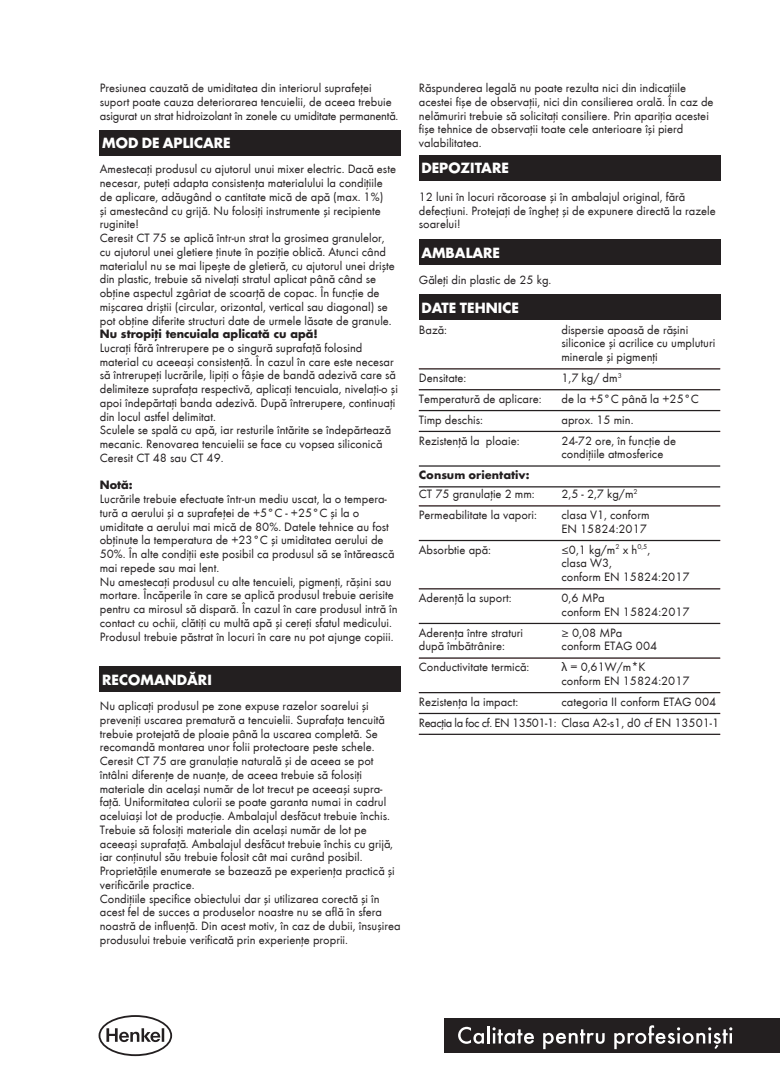
<style>
.page{position:relative;width:780px;height:1088px;background:#fff}
.page>*{position:absolute;margin:0;border:0;box-sizing:border-box;transform-origin:0 0}
.t1{font:13.75px "Futura Std RO Bold";color:#fff}
.t2{font:12.5px/13.8px "Futura TEE";color:#231f20}
.t3{font:700 12.5px "Futura TEE";color:#231f20}
.t4{font:11.25px "Futura Std RO Bold";color:#231f20}
.s1{font-family:"Myriad Pro"}
</style>
<div class="page">
<div style="left:100px;top:130px;width:301px;height:25px;background:#231f20"></div>
<div style="left:100px;top:667px;width:301px;height:25px;background:#231f20"></div>
<div style="left:419px;top:155px;width:301px;height:25px;background:#231f20"></div>
<div style="left:419px;top:240px;width:301px;height:25px;background:#231f20"></div>
<div style="left:419px;top:295px;width:301px;height:25px;background:#231f20"></div>
<hr style="left:419px;top:368px;width:301px;height:1px;background:#231f20">
<hr style="left:419px;top:389px;width:301px;height:1px;background:#231f20">
<hr style="left:419px;top:410px;width:301px;height:1px;background:#231f20">
<hr style="left:419px;top:431px;width:301px;height:1px;background:#231f20">
<hr style="left:419px;top:465px;width:301px;height:2px;background:#231f20">
<hr style="left:419px;top:486px;width:301px;height:1px;background:#231f20">
<hr style="left:419px;top:505px;width:301px;height:1px;background:#231f20">
<hr style="left:419px;top:540px;width:301px;height:1px;background:#231f20">
<hr style="left:419px;top:588px;width:301px;height:1px;background:#231f20">
<hr style="left:419px;top:623px;width:301px;height:1px;background:#231f20">
<hr style="left:419px;top:657px;width:301px;height:2px;background:#231f20">
<hr style="left:419px;top:692px;width:301px;height:1px;background:#231f20">
<hr style="left:419px;top:713px;width:301px;height:1px;background:#231f20">
<hr style="left:419px;top:734px;width:301px;height:1px;background:#231f20">
<div style="left:444px;top:1018px;width:335px;height:35px;background:#231f20"></div>
<svg style="left:458px;top:1026px;width:76px;height:18px"></svg>
<svg style="left:543px;top:1029px;width:61px;height:20px"></svg>
<svg style="left:614px;top:1025px;width:118px;height:24px"></svg>
<svg style="left:99px;top:1015px;width:73px;height:41px"></svg>
<p class="t2" style="left:100px;top:81px;width:300px">Presiunea cauzată de umiditatea din interiorul suprafeței suport poate cauza deteriorarea tencuielii, de aceea trebuie asigurat un strat hidroizolant în zonele cu umiditate permanentă.</p>
<p class="t2" style="left:419px;top:81px;width:296px">Răspunderea legală nu poate rezulta nici din indicațiile acestei fișe de observații, nici din consilierea orală. În caz de nelămuriri trebuie să solicitați consiliere. Prin apariția acestei fișe tehnice de observații toate cele anterioare își pierd</p>
<p class="t1" style="left:102px;top:133px;width:130px">MOD DE APLICARE</p>
<p class="t2" style="left:419px;top:136px;width:64px">valabilitatea.</p>
<p class="t2" style="left:100px;top:162px;width:298px">Amestecați produsul cu ajutorul unui mixer electric. Dacă este necesar, puteți adapta consistența materialului la condițiile de aplicare, adăugând o cantitate mică de apă (max. 1%)<br>și amestecând cu grijă. Nu folosiți instrumente și recipiente ruginite!<br>Ceresit CT 75 se aplică într-un strat la grosimea granulelor, cu ajutorul unei gletiere ținute în poziție oblică. Atunci când materialul nu se mai lipește de gletieră, cu ajutorul unei driște din plastic, trebuie să nivelați stratul aplicat până când se obține aspectul zgâriat de scoarță de copac. În funcție de mișcarea driștii (circular, orizontal, vertical sau diagonal) se pot obține diferite structuri date de urmele lăsate de granule.</p>
<p class="t4" style="left:100px;top:326px;width:219px">Nu stropiți tencuiala aplicată cu apă!</p>
<p class="t2" style="left:100px;top:341px;width:299px">Lucrați fără întrerupere pe o singură suprafață folosind material cu aceeași consistență. În cazul în care este necesar să întrerupeți lucrările, lipiți o fâșie de bandă adezivă care să delimiteze suprafața respectivă, aplicați tencuiala, nivelați-o și apoi îndepărtați banda adezivă. După întrerupere, continuați din locul astfel delimitat.<br>Sculele se spală cu apă, iar resturile întărite se îndepărtează mecanic. Renovarea tencuielii se face cu vopsea siliconică Ceresit CT 48 sau CT 49.</p>
<p class="t4" style="left:100px;top:477px;width:34px">Notă:</p>
<p class="t2" style="left:100px;top:492px;width:299px">Lucrările trebuie efectuate într-un mediu uscat, la o tempera&shy;tură a aerului și a suprafeței de +5°C - +25°C și la o umiditate a aerului mai mică de 80%. Datele tehnice au fost obținute la temperatura de +23°C și umiditatea aerului de 50%. În alte condiții este posibil ca produsul să se întărească mai repede sau mai lent.<br>Nu amestecați produsul cu alte tencuieli, pigmenți, rășini sau mortare. Încăperile în care se aplică produsul trebuie aerisite pentru ca mirosul să dispară. În cazul în care produsul intră în contact cu ochii, clătiți cu multă apă și cereți sfatul medicului.<br>Produsul trebuie păstrat în locuri în care nu pot ajunge copiii.</p>
<p class="t1" style="left:102px;top:670px;width:111px">RECOMANDĂRI</p>
<p class="t2" style="left:100px;top:699px;width:302px">Nu aplicați produsul pe zone expuse razelor soarelui și preveniți uscarea prematură a tencuielii. Suprafața tencuită trebuie protejată de ploaie până la uscarea completă. Se recomandă montarea unor folii protectoare peste schele.<br>Ceresit CT 75 are granulație naturală și de aceea se pot întâlni diferențe de nuanțe, de aceea trebuie să folosiți materiale din același număr de lot trecut pe aceeași supra&shy;față. Uniformitatea culorii se poate garanta numai in cadrul aceluiași lot de producție. Ambalajul desfăcut trebuie închis.<br>Trebuie să folosiți materiale din același număr de lot pe aceeași suprafață. Ambalajul desfăcut trebuie închis cu grijă, iar conținutul său trebuie folosit cât mai curând posibil.<br>Proprietățile enumerate se bazează pe experiența practică și verificările practice.<br>Condițiile specifice obiectului dar și utilizarea corectă și în acest fel de succes a produselor noastre nu se află în sfera noastră de influență. Din acest motiv, în caz de dubii, însușirea produsului trebuie verificată prin experiențe proprii.</p>
<p class="t1" style="left:421px;top:158px;width:89px">DEPOZITARE</p>
<p class="t2" style="left:419px;top:190px;width:298px">12 luni în locuri răcoroase și în ambalajul original, fără defecțiuni. Protejați de îngheț și de expunere directă la razele soarelui!</p>
<p class="t1" style="left:421px;top:243px;width:80px">AMBALARE</p>
<p class="t2" style="left:419px;top:272px;width:134px">Găleți din plastic de 25 kg.</p>
<p class="t1" style="left:421px;top:298px;width:99px">DATE TEHNICE</p>
<p class="t2" style="left:419px;top:323px;width:30px">Bază:</p>
<p class="t2" style="left:561px;top:323px;width:155px">dispersie apoasă de rășini siliconice și acrilice cu umpluturi minerale și pigmenți</p>
<p class="t2" style="left:419px;top:367px;width:124px;line-height:20.9px">Densitate:<br>Temperatură de aplicare:<br>Timp deschis:<br>Rezistență la ploaie:</p>
<p class="t3" style="left:419px;top:467px;width:112px">Consum orientativ:</p>
<p class="t2" style="left:419px;top:487px;width:117px">CT 75 granulație 2 mm:</p>
<p class="t2" style="left:561px;top:367px;width:139px;line-height:20.9px">1,7 kg/ dm<sup>3<br></sup>de la +5°C până la +25°C aprox. 15 min.<br>24-72 ore, în funcție de</p>
<p class="t2" style="left:561px;top:447px;width:103px">condițiile atmosferice</p>
<p class="t2" style="left:561px;top:487px;width:78px">2,5 - 2,7 kg/m<sup>2</sup></p>
<p class="t2" style="left:419px;top:508px;width:120px">Permeabilitate la vapori:</p>
<p class="t2" style="left:419px;top:542px;width:74px">Absorbtie apă:</p>
<p class="t2" style="left:561px;top:508px;width:90px">clasa V1, conform<br>EN 15824:2017</p>
<p class="t2" style="left:561px;top:542px;width:129px"><span class="s1">≤</span>0,1 kg/m<sup>2</sup> x h<sup>0,5</sup>,<br>clasa W3,<br>conform EN 15824:2017</p>
<p class="t2" style="left:419px;top:591px;width:94px">Aderență la suport:</p>
<p class="t2" style="left:419px;top:625px;width:106px">Aderența între straturi după îmbătrânire:</p>
<p class="t2" style="left:419px;top:660px;width:112px">Conductivitate termică:</p>
<p class="t2" style="left:419px;top:695px;width:101px">Rezistența la impact:</p>
<p class="t2" style="left:561px;top:591px;width:129px">0,6 MPa<br>conform EN 15824:2017</p>
<p class="t2" style="left:561px;top:625px;width:97px"><span class="s1">≥</span> 0,08 MPa conform ETAG 004</p>
<p class="t2" style="left:561px;top:660px;width:129px"><span class="s1">λ</span> = 0,61W/m*K<br>conform EN 15824:2017</p>
<p class="t2" style="left:419px;top:691px;width:302px;line-height:21.5px;text-align:right">categoria II conform ETAG 004<br>Reacția la foc cf. EN 13501-1: Clasa A2-s1, d0 cf EN 13501-1</p>
</div>
